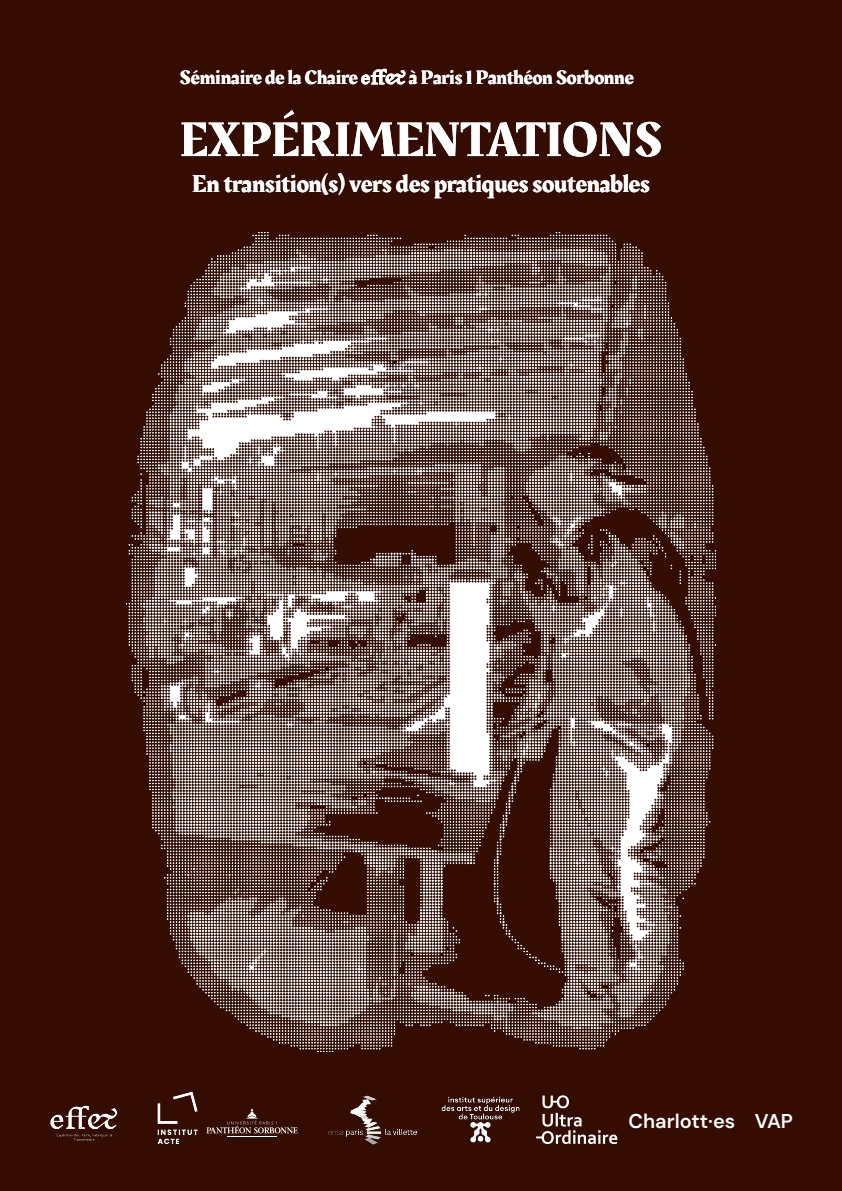
<style>
.page{position:relative;width:842px;height:1191px;background:#340c02}
.page>*{position:absolute;margin:0;border:0;box-sizing:border-box;transform-origin:0 0}
.Titre_1{font:50px "Rakkas";color:#fff}
.Titre_2{font:25px "Rakkas";color:#fff}
.Titre_2-2{font:20px "Rakkas";color:#fff}
.Biographie{font:600 20px "DM Sans";color:#fff}
</style>
<div class="page">
<img style="left:126px;top:232px;width:589px;height:819px">
<svg style="left:361px;top:69px;width:45px;height:16px"></svg>
<svg style="left:536px;top:1095px;width:81px;height:49px"></svg>
<img style="left:50px;top:1105px;width:68px;height:36px">
<img style="left:441px;top:1096px;width:79px;height:47px">
<img style="left:329px;top:1095px;width:87px;height:49px">
<hr style="left:227px;top:1136px;width:50px;height:1px;background:#fff">
<svg style="left:214px;top:1108px;width:84px;height:25px"></svg>
<img style="left:157px;top:1091px;width:57px;height:53px">
<p class="Titre_2-2" style="left:180px;top:63px;width:179px">Séminaire de la Chaire</p>
<p class="Titre_2-2" style="left:409px;top:63px;width:226px">à Paris 1 Panthéon Sorbonne</p>
<p class="Titre_1" style="left:180px;top:104px;width:484px">EXPÉRIMENTATIONS</p>
<p class="Titre_2" style="left:192px;top:166px;width:459px">En transition(s) vers des pratiques soutenables</p>
<p class="Biographie" style="left:628px;top:1109px;width:108px">Charlott·es</p>
<p class="Biographie" style="left:755px;top:1109px;width:40px">VAP</p>
</div>
